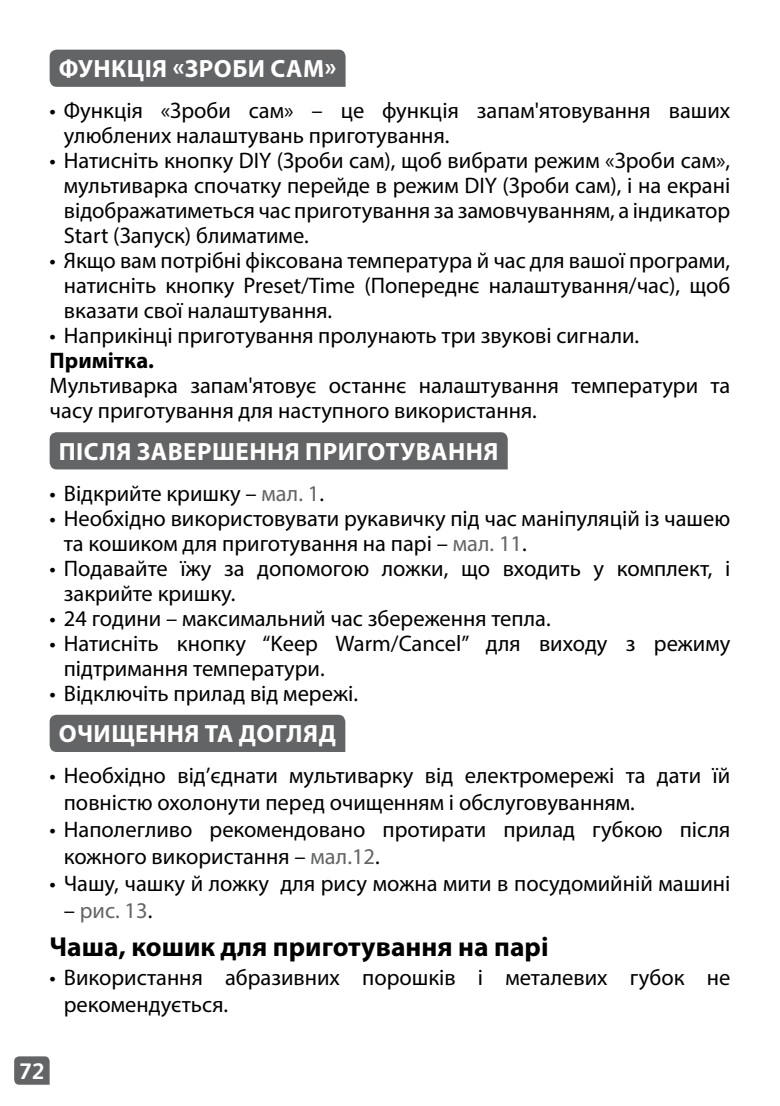
<style>
.page{position:relative;width:780px;height:1106px;background:#fff}
.page>*{position:absolute;margin:0;border:0;box-sizing:border-box;transform-origin:0 0}
.tefal--heading2{font:700 27.5px "Myriad Pro";color:#000}
.tefal--heading1{font:700 25px "Myriad Pro";letter-spacing:.02em;color:#fff}
.tefal--body{font:22.5px/25px "Myriad Pro";color:#000}
.tefal--body-2{font:700 22.5px "Myriad Pro";color:#000}
.t1{font:22.5px "Myriad Pro";color:#636466}
.t2{font:700 22.5px "FS Albert";color:#fff}
.s1{color:#636466}
.s2{color:#000}
</style>
<div class="page">
<svg style="left:14px;top:1056px;width:36px;height:28px"></svg>
<div style="left:50px;top:50px;width:295px;height:37px;background:#636466"></div>
<div style="left:50px;top:432px;width:457px;height:37px;background:#636466"></div>
<div style="left:50px;top:714px;width:295px;height:38px;background:#636466"></div>
<p class="tefal--heading1" style="left:59px;top:52px;width:279px">ФУНКЦІЯ «ЗРОБИ САМ»</p>
<p class="tefal--body" style="left:64px;top:97px;width:668px;text-indent:-14px">• Функція «Зроби сам» – це функція запам'ятовування ваших улюблених налаштувань приготування.</p>
<p class="tefal--body" style="left:64px;top:147px;width:668px;text-align:justify;text-indent:-14px">• Натисніть кнопку DIY (Зроби сам), щоб вибрати режим «Зроби сам», мультиварка спочатку перейде в режим DIY (Зроби сам), і на екрані відображатиметься час приготування за замовчуванням, а індикатор Start (Запуск) блиматиме.</p>
<p class="tefal--body" style="left:64px;top:247px;width:668px;text-align:justify;text-indent:-14px">• Якщо вам потрібні фіксована температура й час для вашої програми, натисніть кнопку Preset/Time (Попереднє налаштування/час), щоб вказати свої налаштування.</p>
<p class="tefal--body" style="left:50px;top:322px;width:591px">• Наприкінці приготування пролунають три звукові сигнали.</p>
<p class="tefal--body-2" style="left:50px;top:346px;width:106px">Примітка.</p>
<p class="tefal--body" style="left:50px;top:372px;width:682px">Мультиварка запам'ятовує останнє налаштування температури та часу приготування для наступного використання.</p>
<p class="tefal--heading1" style="left:59px;top:435px;width:441px">ПІСЛЯ ЗАВЕРШЕННЯ ПРИГОТУВАННЯ</p>
<p class="tefal--body" style="left:50px;top:480px;width:276px">• Відкрийте кришку – <span class="s1">мал. 1</span>.</p>
<p class="tefal--body" style="left:64px;top:505px;width:668px;text-indent:-14px">• Необхідно використовувати рукавичку під час маніпуляцій із чашею та кошиком для приготування на парі – <span class="s1">мал. 11</span>.</p>
<p class="tefal--body" style="left:64px;top:555px;width:668px;text-indent:-14px">• Подавайте їжу за допомогою ложки, що входить у комплект, і закрийте кришку.</p>
<p class="tefal--body" style="left:50px;top:605px;width:502px">• 24 години – максимальний час збереження тепла.</p>
<p class="tefal--body" style="left:64px;top:630px;width:668px;text-indent:-14px">• Натисніть кнопку “Keep Warm/Cancel” для виходу з режиму підтримання температури.</p>
<p class="tefal--body" style="left:50px;top:680px;width:310px">• Відключіть прилад від мережі.</p>
<p class="tefal--heading1" style="left:59px;top:717px;width:279px">ОЧИЩЕННЯ ТА ДОГЛЯД</p>
<p class="tefal--body" style="left:64px;top:761px;width:668px;line-height:27px;text-indent:-14px">• Необхідно від’єднати мультиварку від електромережі та дати їй повністю охолонути перед очищенням і обслуговуванням.</p>
<p class="tefal--body" style="left:64px;top:815px;width:668px;line-height:27px;text-indent:-14px">• Наполегливо рекомендовано протирати прилад губкою після кожного використання – <span class="s1">мал.12</span>.</p>
<p class="tefal--body" style="left:50px;top:870px;width:682px">• Чашу, чашку й ложку для рису можна мити в посудомийній машині</p>
<p class="t1" style="left:64px;top:896px;width:90px"><span class="s2">–</span> рис. 13<span class="s2">.</span></p>
<p class="tefal--heading2" style="left:50px;top:928px;width:500px">Чаша, кошик для приготування на парі</p>
<p class="tefal--body" style="left:64px;top:963px;width:668px;line-height:27px;text-indent:-14px">• Використання абразивних порошків і металевих губок не рекомендується.</p>
<p class="t2" style="left:19px;top:1057px;width:27px">72</p>
</div>
